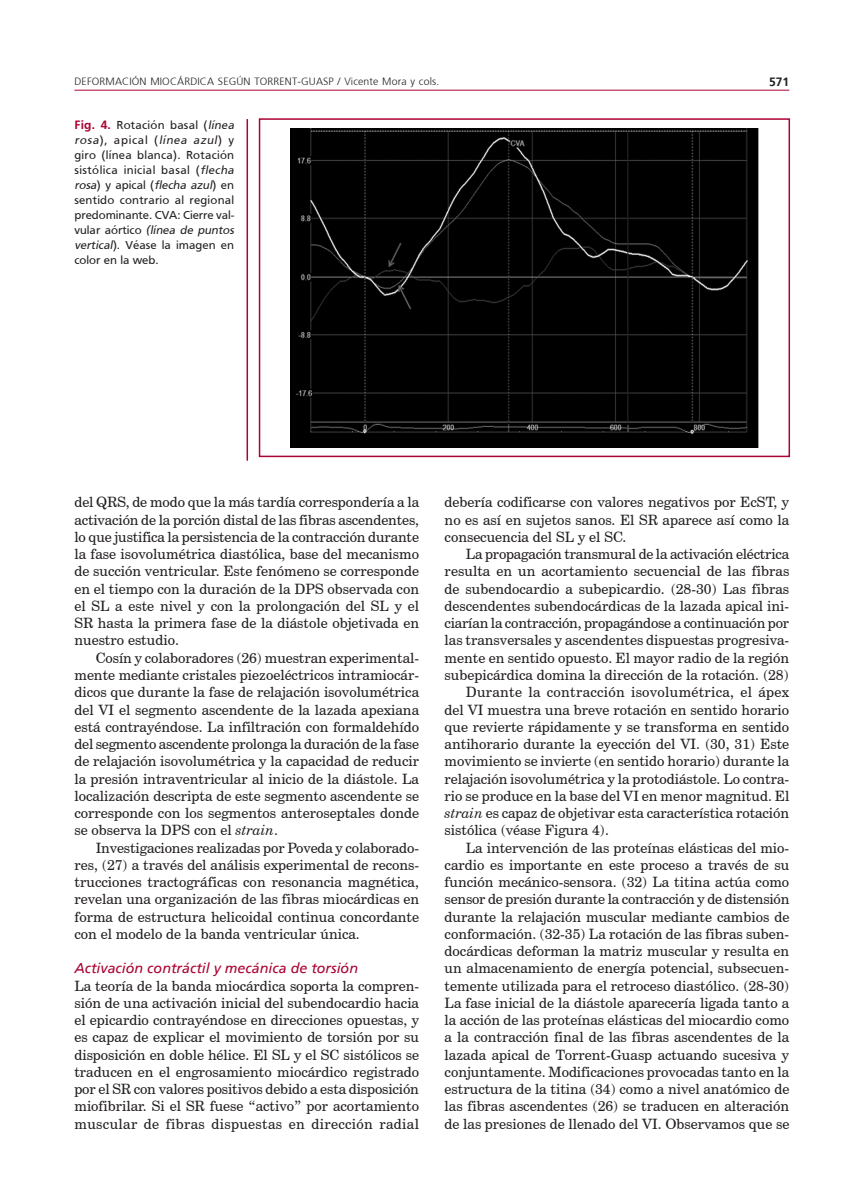
<style>
.page{position:relative;width:851px;height:1191px;background:#fff}
.page>*{position:absolute;margin:0;border:0;box-sizing:border-box;transform-origin:0 0}
.texto{font:14.25px/17.2px "Century Schoolbook BT";color:#231f20;text-align:justify}
.texto1{font:14.25px/17.2px "Century Schoolbook BT";color:#231f20;text-align:justify}
.subtit1b{font:italic 14.25px "Frutiger";color:#ab0333}
.epigrafe_horizontal{font:12px/15px "Frutiger";letter-spacing:.015em;color:#231f20}
.t1{font:700 12px "Frutiger";color:#231f20}
.t2{font:300 10.5px "Frutiger";letter-spacing:.015em;color:#231f20}
.s1{font-weight:700;color:#ab0333}
.s2{font-style:italic}
</style>
<div class="page">
<hr style="left:74px;top:90px;width:715px;height:1px;background:#ab0333">
<img style="left:290px;top:128px;width:468px;height:320px">
<div style="left:259px;top:118px;width:531px;height:339px;border:2px solid #ab0333"></div>
<hr style="left:246px;top:119px;width:2px;height:341px;background:#ab0333">
<p class="t2" style="left:74px;top:76px;width:366px">DEFORMACIÓN MIOCÁRDICA SEGÚN TORRENT-GUASP / Vicente Mora y cols.</p>
<p class="t1" style="left:769px;top:75px;width:22px">571</p>
<p class="epigrafe_horizontal" style="left:74px;top:117px;width:163px"><span class="s1">Fig. 4.</span> Rotación basal (<span class="s2">línea rosa</span>) , a p i c a l ( <span class="s2">línea azul</span>) y giro (línea blanca). Rotación sistólica inicial basal (<span class="s2">flecha rosa</span>) y a p i c a l ( <span class="s2">flecha azul</span>) e n sentido contrario al regional predominante. CVA: Cierre val&shy;vular aórtico <span class="s2">(</span><span class="s2">línea de puntos vertical</span>). Véase la imagen en color en la web.</p>
<p class="texto" style="left:74px;top:493px;width:346px">del QRS, de modo que la más tardía correspondería a la activación de la porción distal de las fibras ascendentes, lo que justifica la persistencia de la contracción durante la fase isovolumétrica diastólica, base del mecanismo de succión ventricular. Este fenómeno se corresponde en el tiempo con la duración de la DPS observada con el SL a este nivel y con la prolongación del SL y el SR hasta la primera fase de la diástole objetivada en nuestro estudio.</p>
<p class="texto" style="left:74px;top:649px;width:346px;text-indent:21px">Cosín y colaboradores (26) muestran experimental&shy;mente mediante cristales piezoeléctricos intramiocár&shy;dicos que durante la fase de relajación isovolumétrica del VI el segmento ascendente de la lazada apexiana está contrayéndose. La infiltración con formaldehído del segmento ascendente prolonga la duración de la fase de relajación isovolumétrica y la capacidad de reducir la presión intraventricular al inicio de la diástole. La localización descripta de este segmento ascendente se corresponde con los segmentos anteroseptales donde se observa la DPS con el <span class="s2">strain</span>.</p>
<p class="texto" style="left:74px;top:838px;width:346px;text-indent:21px">Investigaciones realizadas por Poveda y colaborado&shy;res, (27) a través del análisis experimental de recons&shy;trucciones tractográficas con resonancia magnética, revelan una organización de las fibras miocárdicas en forma de estructura helicoidal continua concordante con el modelo de la banda ventricular única.</p>
<p class="subtit1b" style="left:74px;top:960px;width:285px">Activación contráctil y mecánica de torsión</p>
<p class="texto1" style="left:74px;top:976px;width:346px">La teoría de la banda miocárdica soporta la compren&shy;sión de una activación inicial del subendocardio hacia el epicardio contrayéndose en direcciones opuestas, y es capaz de explicar el movimiento de torsión por su disposición en doble hélice. El SL y el SC sistólicos se traducen en el engrosamiento miocárdico registrado por el SR con valores positivos debido a esta disposición miofibrilar. Si el SR fuese “activo” por acortamiento muscular de fibras dispuestas en dirección radial</p>
<p class="texto1" style="left:444px;top:493px;width:346px">debería codificarse con valores negativos por EcST, y no es así en sujetos sanos. El SR aparece así como la consecuencia del SL y el SC.</p>
<p class="texto" style="left:444px;top:545px;width:346px;text-indent:21px">La propagación transmural de la activación eléctrica resulta en un acortamiento secuencial de las fibras de subendocardio a subepicardio. (28-30) Las fibras descendentes subendocárdicas de la lazada apical ini&shy;ciarían la contracción, propagándose a continuación por las transversales y ascendentes dispuestas progresiva&shy;mente en sentido opuesto. El mayor radio de la región subepicárdica domina la dirección de la rotación. (28)</p>
<p class="texto" style="left:444px;top:683px;width:346px;text-indent:21px">Durante la contracción isovolumétrica, el ápex del VI muestra una breve rotación en sentido horario que revierte rápidamente y se transforma en sentido antihorario durante la eyección del VI. (30, 31) Este movimiento se invierte (en sentido horario) durante la relajación isovolumétrica y la protodiástole. Lo contra&shy;rio se produce en la base del VI en menor magnitud. El <span class="s2">strain</span> es capaz de objetivar esta característica rotación sistólica (véase Figura 4).</p>
<p class="texto" style="left:444px;top:838px;width:346px;text-indent:21px">La intervención de las proteínas elásticas del mio&shy;cardio es importante en este proceso a través de su función mecánico-sensora. (32) La titina actúa como sensor de presión durante la contracción y de distensión durante la relajación muscular mediante cambios de conformación. (32-35) La rotación de las fibras suben&shy;docárdicas deforman la matriz muscular y resulta en un almacenamiento de energía potencial, subsecuen&shy;temente utilizada para el retroceso diastólico. (28-30)<br>La fase inicial de la diástole aparecería ligada tanto a la acción de las proteínas elásticas del miocardio como a la contracción final de las fibras ascendentes de la lazada apical de Torrent-Guasp actuando sucesiva y conjuntamente. Modificaciones provocadas tanto en la estructura de la titina (34) como a nivel anatómico de las fibras ascendentes (26) se traducen en alteración de las presiones de llenado del VI. Observamos que se</p>
</div>
